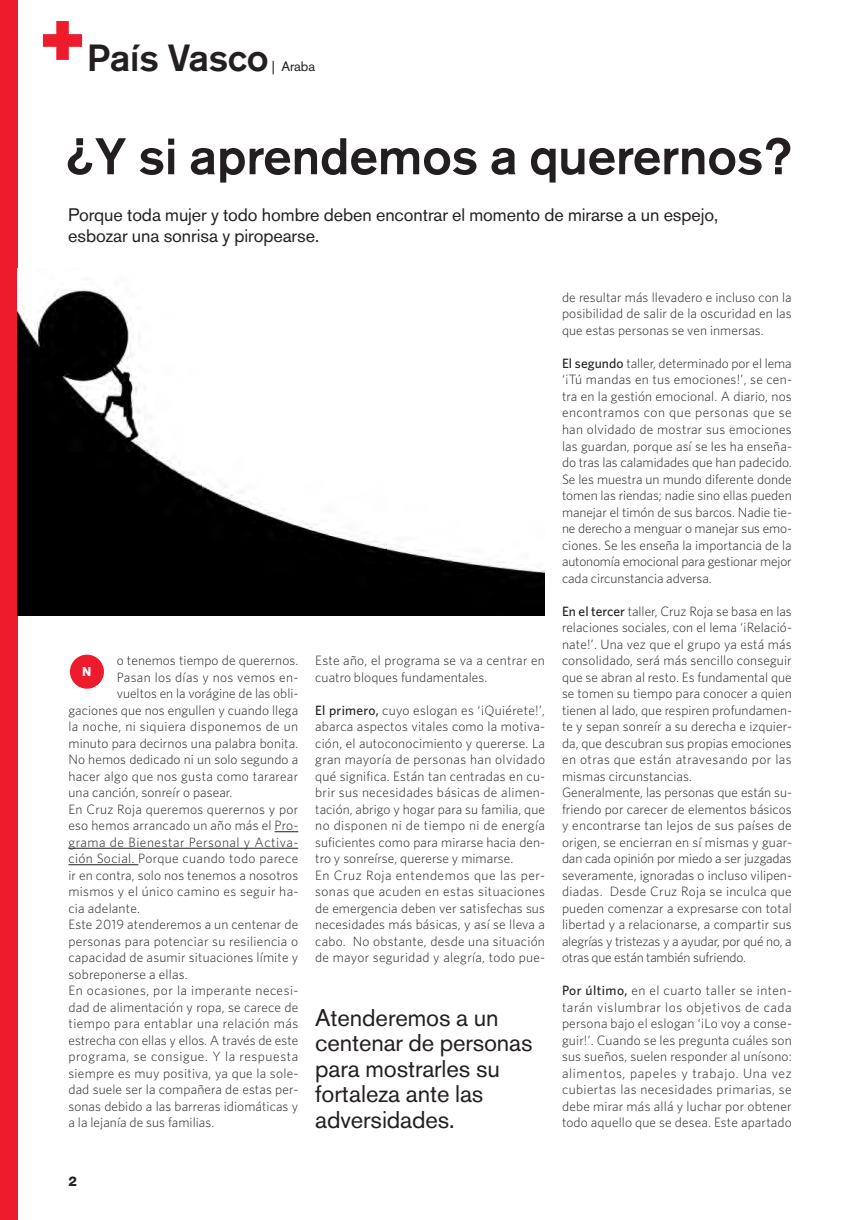
<style>
.page{position:relative;width:850px;height:1220px;background:#fff}
.page>*{position:absolute;margin:0;border:0;box-sizing:border-box;transform-origin:0 0}
.t1{font:500 51px "Akzidenz Grotesk BE";letter-spacing:-.005em;color:#231f20}
.t2{font:500 37.5px "Akzidenz Grotesk BE";letter-spacing:-.005em;color:#231f20}
.t3{font:24px/25.5px "Akzidenz Grotesk BE";letter-spacing:-.005em;color:#231f20}
.t4{font:18px/21px "Akzidenz Grotesk BE";letter-spacing:-.005em;color:#231f20}
.t5{font:300 13.5px/16.5px "Whitney";letter-spacing:.01em;color:#231f20}
.t6{font:300 13.5px "Whitney";letter-spacing:.035em;color:#231f20}
.t7{font:300 13.5px "Whitney";letter-spacing:.04em;color:#231f20}
.t8{font:300 13.5px "Whitney";letter-spacing:.03em;color:#231f20}
.t9{font:13.5px "Akzidenz Grotesk BE";letter-spacing:-.005em;color:#231f20}
.t10{font:800 13.5px "Helvetica Neue";color:#231f20}
.t11{font:700 12.75px "Akzidenz Grotesk BE";color:#fff}
.s1{font-weight:500}
</style>
<div class="page">
<div style="left:0;top:0;width:18px;height:1219px;background:#ee1b2c"></div>
<img style="left:18px;top:289px;width:527px;height:327px">
<svg style="left:274px;top:831px;width:24px;height:1px"></svg>
<hr style="left:68px;top:847px;width:230px;height:1px;background:#231f20">
<hr style="left:68px;top:864px;width:70px;height:1px;background:#231f20">
<svg style="left:43px;top:21px;width:39px;height:39px"></svg>
<div style="left:70px;top:654px;width:34px;height:34px;background:#ee1b2c;border-radius:50%"></div>
<h2 class="t2" style="left:87px;top:44px;width:183px">País Vasco</h2>
<p class="t9" style="left:272px;top:61px;width:45px">| Araba</p>
<h1 class="t1" style="left:66px;top:138px;width:726px">¿Y si aprendemos a querernos?</h1>
<h3 class="t4" style="left:68px;top:206px;width:651px">Porque toda mujer y todo hombre deben encontrar el momento de mirarse a un espejo, esbozar una sonrisa y piropearse.</h3>
<p class="t5" style="left:117px;top:653px;width:183px">o tenemos tiempo de querernos.</p>
<p class="t5" style="left:117px;top:669px;width:183px">Pasan los días y nos vemos en-</p>
<p class="t5" style="left:117px;top:686px;width:183px">vueltos en la vorágine de las obli-</p>
<p class="t5" style="left:68px;top:702px;width:231px">gaciones que nos engullen y cuando llega</p>
<p class="t8" style="left:68px;top:721px;width:231px">la noche, ni siquiera disponemos de un</p>
<p class="t5" style="left:68px;top:735px;width:231px">minuto para decirnos una palabra bonita.</p>
<p class="t5" style="left:68px;top:752px;width:231px">No hemos dedicado ni un solo segundo a</p>
<p class="t5" style="left:68px;top:768px;width:231px">hacer algo que nos gusta como tararear</p>
<p class="t5" style="left:68px;top:785px;width:165px">una canción, sonreír o pasear.</p>
<p class="t5" style="left:68px;top:801px;width:231px">En Cruz Roja queremos querernos y por</p>
<p class="t5" style="left:68px;top:818px;width:231px">eso hemos arrancado un año más el Pro-</p>
<p class="t7" style="left:68px;top:837px;width:231px">grama de Bienestar Personal y Activa-</p>
<p class="t5" style="left:68px;top:851px;width:231px">ción Social. Porque cuando todo parece</p>
<p class="t5" style="left:68px;top:867px;width:231px">ir en contra, solo nos tenemos a nosotros</p>
<p class="t5" style="left:68px;top:884px;width:231px">mismos y el único camino es seguir ha-</p>
<p class="t5" style="left:68px;top:900px;width:73px">cia adelante.</p>
<p class="t5" style="left:68px;top:917px;width:231px">Este 2019 atenderemos a un centenar de</p>
<p class="t5" style="left:68px;top:933px;width:231px">personas para potenciar su resiliencia o</p>
<p class="t5" style="left:68px;top:950px;width:231px">capacidad de asumir situaciones límite y</p>
<p class="t5" style="left:68px;top:966px;width:121px">sobreponerse a ellas.</p>
<p class="t6" style="left:68px;top:985px;width:231px">En ocasiones, por la imperante necesi-</p>
<p class="t5" style="left:68px;top:999px;width:231px">dad de alimentación y ropa, se carece de</p>
<p class="t6" style="left:68px;top:1018px;width:231px">tiempo para entablar una relación más</p>
<p class="t5" style="left:68px;top:1032px;width:231px">estrecha con ellas y ellos. A través de este</p>
<p class="t7" style="left:68px;top:1051px;width:231px">programa, se consigue. Y la respuesta</p>
<p class="t5" style="left:68px;top:1065px;width:231px">siempre es muy positiva, ya que la sole-</p>
<p class="t5" style="left:68px;top:1082px;width:231px">dad suele ser la compañera de estas per-</p>
<p class="t5" style="left:68px;top:1098px;width:231px">sonas debido a las barreras idiomáticas y</p>
<p class="t5" style="left:68px;top:1115px;width:147px">a la lejanía de sus familias.</p>
<p class="t11" style="left:82px;top:667px;width:11px">N</p>
<p class="t5" style="left:315px;top:653px;width:231px">Este año, el programa se va a centrar en cuatro bloques fundamentales.</p>
<p class="t5" style="left:315px;top:702px;width:231px"><span class="s1">El primero,</span> cuyo eslogan es ‘¡Quiérete!’, abarca aspectos vitales como la motiva&shy;ción, el autoconocimiento y quererse. La gran mayoría de personas han olvidado qué significa. Están tan centradas en cu&shy;brir sus necesidades básicas de alimen&shy;tación, abrigo y hogar para su familia, que no disponen ni de tiempo ni de energía suficientes como para mirarse hacia den&shy;tro y sonreírse, quererse y mimarse.<br>En Cruz Roja entendemos que las per&shy;sonas que acuden en estas situaciones de emergencia deben ver satisfechas sus necesidades más básicas, y así se lleva a cabo. No obstante, desde una situación de mayor seguridad y alegría, todo pue-</p>
<h3 class="t3" style="left:315px;top:1007px;width:219px">Atenderemos a un centenar de personas para mostrarles su fortaleza ante las adversidades.</h3>
<p class="t5" style="left:562px;top:290px;width:231px;text-align:justify">de resultar más llevadero e incluso con la posibilidad de salir de la oscuridad en las que estas personas se ven inmersas.</p>
<p class="t5" style="left:562px;top:356px;width:231px;text-align:justify"><span class="s1">El segundo</span> taller, determinado por el lema ‘¡Tú mandas en tus emociones!’, se cen&shy;tra en la gestión emocional. A diario, nos encontramos con que personas que se han olvidado de mostrar sus emociones las guardan, porque así se les ha enseña&shy;do tras las calamidades que han padecido.<br>Se les muestra un mundo diferente donde tomen las riendas; nadie sino ellas pueden manejar el timón de sus barcos. Nadie tie&shy;ne derecho a menguar o manejar sus emo&shy;ciones. Se les enseña la importancia de la autonomía emocional para gestionar mejor cada circunstancia adversa.</p>
<p class="t5" style="left:562px;top:603px;width:231px"><span class="s1">En el tercer</span> taller, Cruz Roja se basa en las relaciones sociales, con el lema ‘¡Relació&shy;nate!’. Una vez que el grupo ya está más consolidado, será más sencillo conseguir que se abran al resto. Es fundamental que se tomen su tiempo para conocer a quien tienen al lado, que respiren profundamen&shy;te y sepan sonreír a su derecha e izquier&shy;da, que descubran sus propias emociones en otras que están atravesando por las mismas circunstancias.<br>Generalmente, las personas que están su&shy;friendo por carecer de elementos básicos y encontrarse tan lejos de sus países de origen, se encierran en sí mismas y guar&shy;dan cada opinión por miedo a ser juzgadas severamente, ignoradas o incluso vilipen&shy;diadas. Desde Cruz Roja se inculca que pueden comenzar a expresarse con total libertad y a relacionarse, a compartir sus alegrías y tristezas y a ayudar, por qué no, a otras que están también sufriendo.</p>
<p class="t5" style="left:562px;top:983px;width:231px;text-align:justify"><span class="s1">Por último,</span> en el cuarto taller se inten&shy;tarán vislumbrar los objetivos de cada persona bajo el eslogan ‘¡Lo voy a conse&shy;guir!’. Cuando se les pregunta cuáles son sus sueños, suelen responder al unísono: alimentos, papeles y trabajo. Una vez cubiertas las necesidades primarias, se debe mirar más allá y luchar por obtener todo aquello que se desea. Este apartado</p>
<p class="t10" style="left:68px;top:1176px;width:10px">2</p>
</div>
